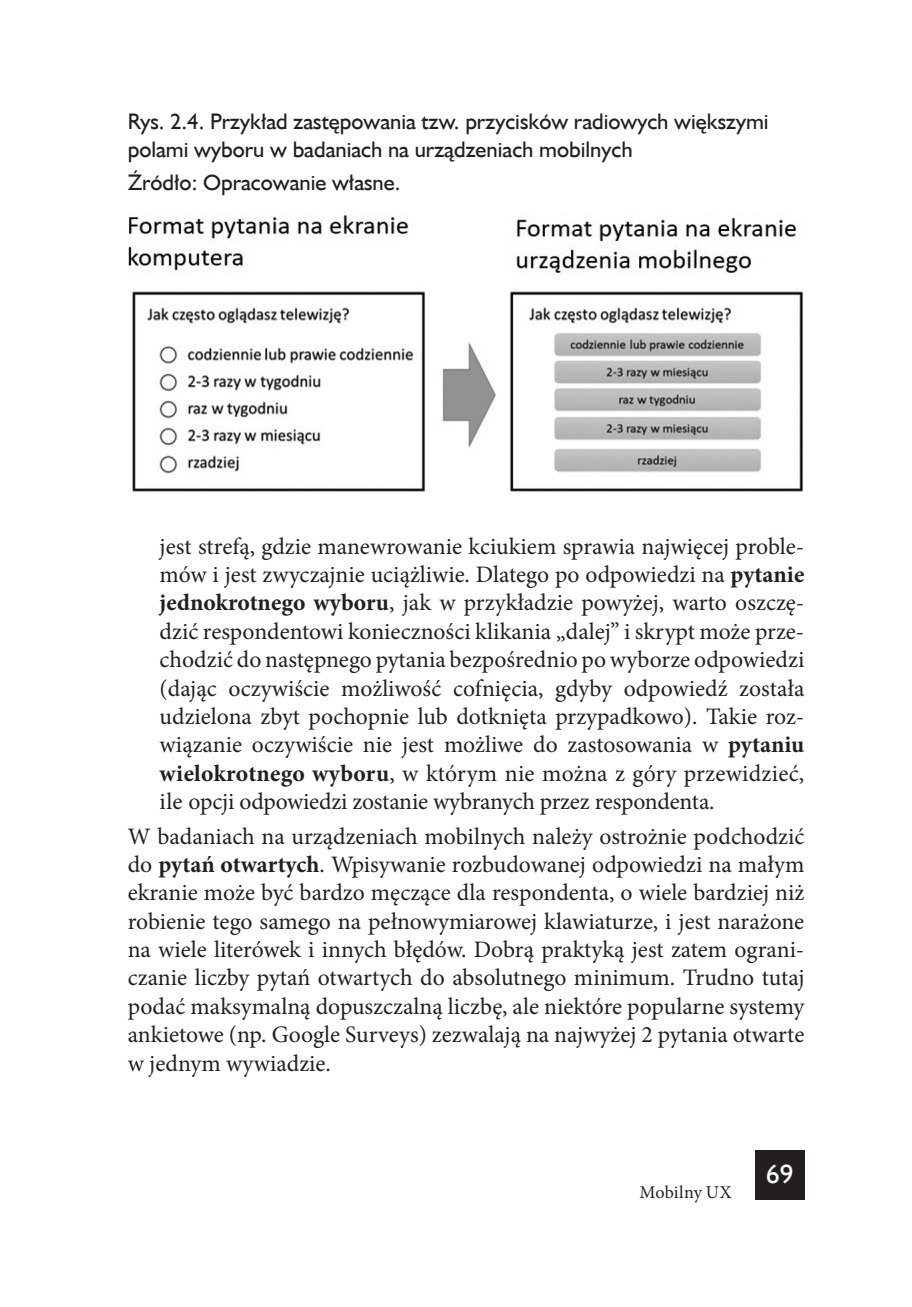
<style>
.page{position:relative;width:912px;height:1307px;background:#fff}
.page>*{position:absolute;margin:0;border:0;box-sizing:border-box;transform-origin:0 0}
.t1{font:27px "Humanst 521 EU";color:#fff}
.t2{font:23.62px/28.3px "Minion Pro";letter-spacing:-.005em;color:#231f20;text-align:justify}
.t3{font:22.5px/27px "Humanst 521 EU";color:#231f20}
.t4{font:18px "Minion Pro";color:#231f20}
.s1{font-weight:700}
</style>
<div class="page">
<div style="left:755px;top:1150px;width:49px;height:49px;background:#231f20"></div>
<img style="left:129px;top:215px;width:674px;height:278px">
<p class="t3" style="left:128px;top:108px;width:642px">Rys. 2.4. Przykład zastępowania tzw. przycisków radiowych większymi polami wyboru w badaniach na urządzeniach mobilnych</p>
<p class="t3" style="left:128px;top:169px;width:274px">Źródło: Opracowanie własne.</p>
<p class="t2" style="left:160px;top:532px;width:646px">jest strefą, gdzie manewrowanie kciukiem sprawia najwięcej proble&shy;mów i jest zwyczajnie uciążliwie. Dlatego po odpowiedzi na <span class="s1">pytanie jednokrotnego wyboru</span>, jak w przykładzie powyżej, warto oszczę&shy;dzić respondentowi konieczności klikania „dalej” i skrypt może prze&shy;chodzić do następnego pytania bezpośrednio po wyborze odpowiedzi (dając oczywiście możliwość cofnięcia, gdyby odpowiedź została udzielona zbyt pochopnie lub dotknięta przypadkowo). Takie roz&shy;wiązanie oczywiście nie jest możliwe do zastosowania w <span class="s1">pytaniu wielokrotnego wyboru</span>, w którym nie można z góry przewidzieć, ile opcji odpowiedzi zostanie wybranych przez respondenta.</p>
<p class="t2" style="left:128px;top:822px;width:678px">W badaniach na urządzeniach mobilnych należy ostrożnie podchodzić do <span class="s1">pytań otwartych</span>. Wpisywanie rozbudowanej odpowiedzi na małym ekranie może być bardzo męczące dla respondenta, o wiele bardziej niż robienie tego samego na pełnowymiarowej klawiaturze, i jest narażone na wiele literówek i innych błędów. Dobrą praktyką jest zatem ograni&shy;czanie liczby pytań otwartych do absolutnego minimum. Trudno tutaj podać maksymalną dopuszczalną liczbę, ale niektóre popularne systemy ankietowe (np. Google Surveys) zezwalają na najwyżej 2 pytania otwarte w jednym wywiadzie.</p>
<p class="t4" style="left:639px;top:1180px;width:93px">Mobilny UX</p>
<p class="t1" style="left:766px;top:1156px;width:29px">69</p>
</div>
